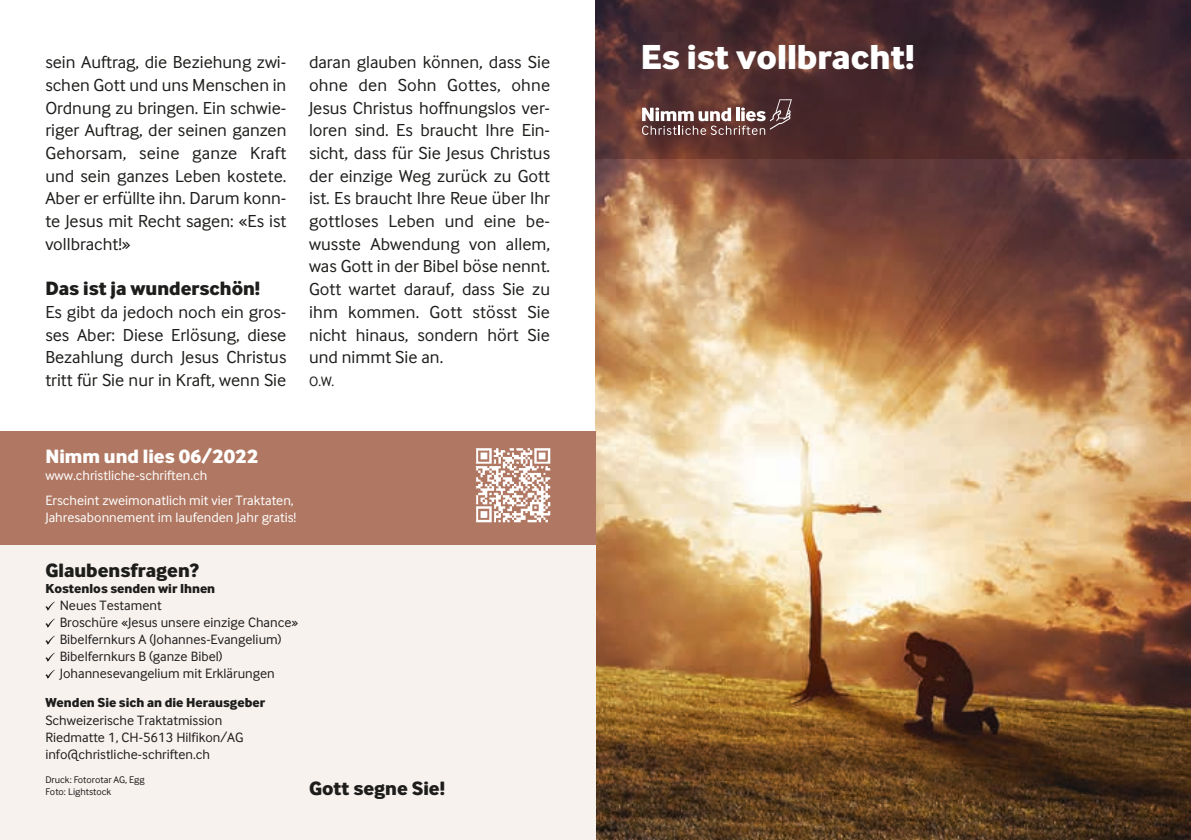
<style>
.page{position:relative;width:1191px;height:840px;background:#fff}
.page>*{position:absolute;margin:0;border:0;box-sizing:border-box;transform-origin:0 0}
.t1{font:36px "Inter Face Corp X Bold";color:#fff}
.t2{font:20px "Inter Face Corp X Bold";color:#1d1d1b}
.t3{font:20px "Inter Face Corp X Bold";color:#fff}
.t4{font:18px/22.6px "Inter Face Corp";color:#1d1d1b;text-align:justify}
.t5{font:14px/17px "Inter Face Corp";color:#1d1d1b}
.t6{font:14px/25px "Inter Face Corp";color:#fff}
.t7{font:13.6px "Inter Face Corp X Bold";color:#1d1d1b}
.t8{font:10px/12px "Inter Face Corp";color:#1d1d1b}
</style>
<div class="page">
<img style="left:595px;top:159px;width:596px;height:680px">
<svg style="left:595px;top:0;width:596px;height:159px;background:#522f2f"></svg>
<div style="left:0;top:544px;width:595px;height:295px;background:#f8f2ef"></div>
<svg style="left:45px;top:601px;width:10px;height:9px"></svg>
<svg style="left:45px;top:618px;width:10px;height:9px"></svg>
<svg style="left:45px;top:635px;width:10px;height:9px"></svg>
<svg style="left:45px;top:652px;width:10px;height:9px"></svg>
<svg style="left:45px;top:669px;width:10px;height:9px"></svg>
<div style="left:0;top:431px;width:595px;height:113px;background:#b07863"></div>
<img style="left:475px;top:448px;width:76px;height:75px">
<svg style="left:642px;top:99px;width:150px;height:36px;background:#7e605e"></svg>
<p class="t4" style="left:45px;top:51px;width:242px">sein Auftrag, die Beziehung zwi&shy;schen Gott und uns Menschen in Ordnung zu bringen. Ein schwie&shy;riger Auftrag, der seinen ganzen Gehorsam, seine ganze Kraft und sein ganzes Leben kostete.<br>Aber er erfüllte ihn. Darum konn&shy;te Jesus mit Recht sagen: «Es ist vollbracht!»</p>
<p class="t2" style="left:45px;top:276px;width:216px">Das ist ja wunderschön!</p>
<p class="t4" style="left:45px;top:300px;width:242px">Es gibt da jedoch noch ein gros&shy;ses Aber: Diese Erlösung, diese Bezahlung durch Jesus Christus tritt für Sie nur in Kraft, wenn Sie</p>
<p class="t4" style="left:309px;top:51px;width:243px">daran glauben können, dass Sie ohne den Sohn Gottes, ohne Jesus Christus hoffnungslos ver&shy;loren sind. Es braucht Ihre Ein&shy;sicht, dass für Sie Jesus Christus der einzige Weg zurück zu Gott ist. Es braucht Ihre Reue über Ihr gottloses Leben und eine be&shy;wusste Abwendung von allem, was Gott in der Bibel böse nennt.<br>Gott wartet darauf, dass Sie zu ihm kommen. Gott stösst Sie nicht hinaus, sondern hört Sie und nimmt Sie an.</p>
<p class="t5" style="left:309px;top:372px;width:27px">O.W.</p>
<p class="t3" style="left:45px;top:444px;width:214px">Nimm und lies 06/2022</p>
<p class="t6" style="left:45px;top:462px;width:250px">www.christliche-schriften.ch<br>Erscheint zweimonatlich mit vier Traktaten,</p>
<p class="t6" style="left:45px;top:504px;width:252px">Jahresabonnement im laufenden Jahr gratis!</p>
<p class="t2" style="left:45px;top:558px;width:155px">Glaubensfragen?</p>
<p class="t7" style="left:45px;top:580px;width:171px">Kostenlos senden wir Ihnen</p>
<p class="t5" style="left:60px;top:596px;width:240px">Neues Testament<br>Broschüre «Jesus unsere einzige Chance» Bibelfernkurs A (Johannes-Evangelium)<br>Bibelfernkurs B (ganze Bibel)<br>Johannesevangelium mit Erklärungen</p>
<p class="t7" style="left:45px;top:694px;width:221px">Wenden Sie sich an die Herausgeber</p>
<p class="t5" style="left:45px;top:710px;width:200px">Schweizerische Traktatmission<br>Riedmatte 1, CH-5613 Hilfikon/AG info@christliche-schriften.ch</p>
<p class="t8" style="left:45px;top:772px;width:101px">Druck: Fotorotar AG, Egg<br>Foto: Lightstock</p>
<p class="t2" style="left:309px;top:775px;width:137px">Gott segne Sie!</p>
<h1 class="t1" style="left:641px;top:36px;width:275px">Es ist vollbracht!</h1>
</div>
